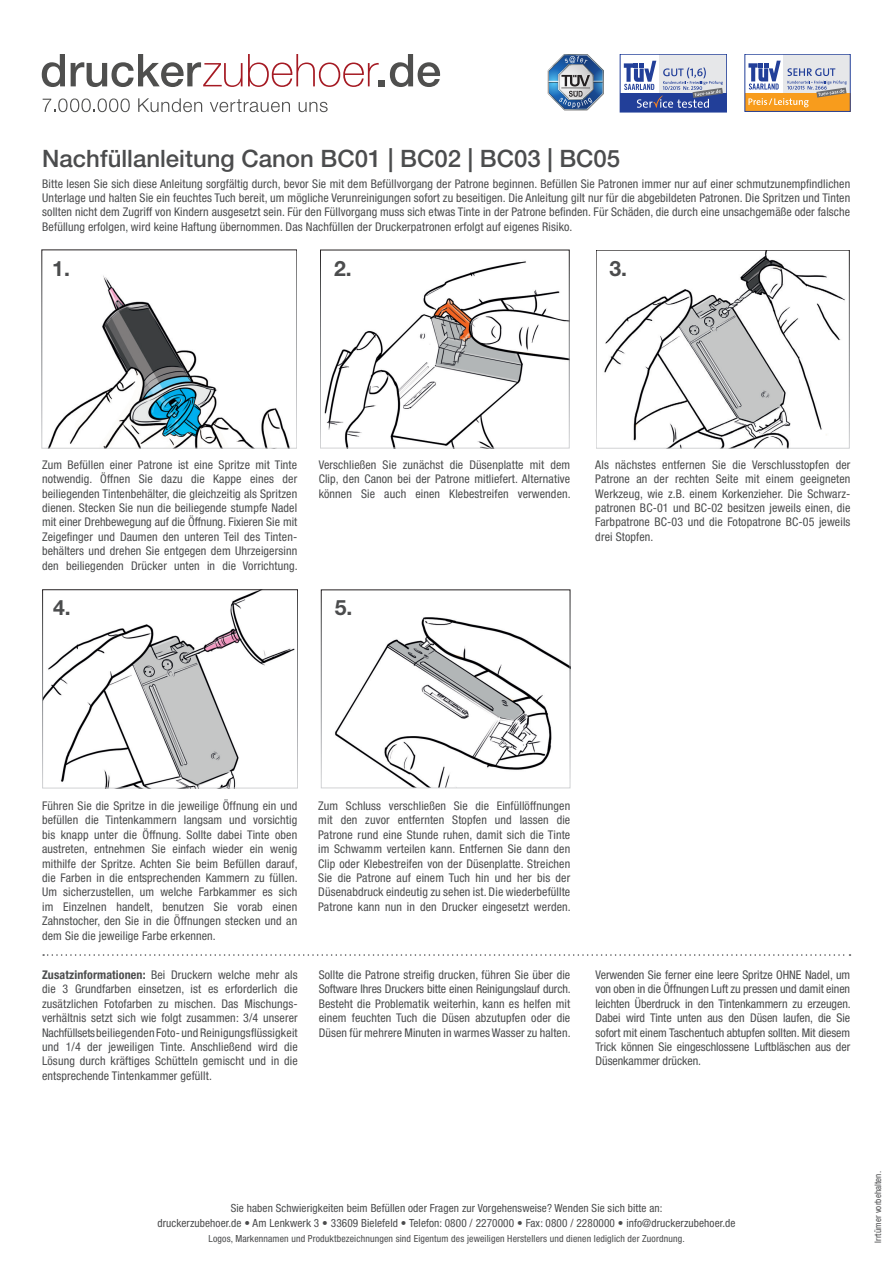
<style>
.page{position:relative;width:893px;height:1263px;background:#fff}
.page>*{position:absolute;margin:0;border:0;box-sizing:border-box;transform-origin:0 0}
.t1{font:500 24px "Helvetica Neue LT Pro";color:#4b4c4d}
.t2{font:700 21.15px "Helvetica Neue LT Pro";color:#4b4c4d}
.text{font:condensed 12px/14.4px "Helvetica Neue LT Pro";letter-spacing:.01em;color:#4b4c4d;text-align:justify}
.t3{font:condensed 11.25px/14.4px "Helvetica Neue LT Pro";letter-spacing:.01em;color:#4b4c4d;text-align:center}
.t4{font:condensed 9.75px "Helvetica Neue LT Pro";letter-spacing:.015em;color:#4b4c4d}
.t5{font:condensed 9px "Helvetica Neue LT Pro";letter-spacing:.01em;color:#4b4c4d}
.s1{font-weight:700}
</style>
<div class="page">
<svg style="left:42px;top:54px;width:23px;height:33px"></svg>
<svg style="left:71px;top:54px;width:369px;height:33px"></svg>
<svg style="left:138px;top:98px;width:64px;height:14px"></svg>
<svg style="left:210px;top:99px;width:80px;height:13px"></svg>
<svg style="left:299px;top:102px;width:29px;height:10px"></svg>
<svg style="left:43px;top:98px;width:87px;height:14px"></svg>
<div style="left:659px;top:54px;width:68px;height:39px;background:#e6e7e9"></div>
<div style="left:620px;top:93px;width:107px;height:19px;background:#223f99"></div>
<div style="left:620px;top:54px;width:107px;height:58px;border:1px solid #223f99"></div>
<svg style="left:624px;top:61px;width:99px;height:47px"></svg>
<div style="left:784px;top:54px;width:66px;height:39px;background:#e6e7e9"></div>
<div style="left:745px;top:93px;width:105px;height:18px;background:#f89c1c"></div>
<svg style="left:748px;top:61px;width:99px;height:46px"></svg>
<svg style="left:548px;top:54px;width:56px;height:56px"></svg>
<svg style="left:43px;top:954px;width:807px;height:2px"></svg>
<img style="left:48px;top:275px;width:242px;height:171px">
<div style="left:42px;top:250px;width:255px;height:198px;border:1px solid #fff"></div>
<img style="left:324px;top:261px;width:243px;height:185px">
<div style="left:320px;top:250px;width:249px;height:198px;border:1px solid #fff"></div>
<img style="left:604px;top:252px;width:241px;height:194px">
<div style="left:596px;top:250px;width:253px;height:198px;border:1px solid #fff"></div>
<img style="left:45px;top:592px;width:250px;height:194px">
<div style="left:43px;top:590px;width:255px;height:198px;border:1px solid #fff"></div>
<img style="left:334px;top:617px;width:234px;height:169px">
<div style="left:321px;top:590px;width:249px;height:198px;border:1px solid #fff"></div>
<p class="t1" style="left:42px;top:144px;width:579px">Nachfüllanleitung Canon BC01 | BC02 | BC03 | BC05</p>
<p class="text" style="left:42px;top:176px;width:809px">Bitte lesen Sie sich diese Anleitung sorgfältig durch, bevor Sie mit dem Befüllvorgang der Patrone beginnen. Befüllen Sie Patronen immer nur auf einer schmutzunempfindlichen Unterlage und halten Sie ein feuchtes Tuch bereit, um mögliche Verunreinigungen sofort zu beseitigen. Die Anleitung gilt nur für die abgebildeten Patronen. Die Spritzen und Tinten sollten nicht dem Zugriff von Kindern ausgesetzt sein. Für den Füllvorgang muss sich etwas Tinte in der Patrone befinden. Für Schäden, die durch eine unsachgemäße oder falsche Befüllung erfolgen, wird keine Haftung übernommen. Das Nachfüllen der Druckerpatronen erfolgt auf eigenes Risiko.</p>
<p class="t2" style="left:52px;top:255px;width:19px">1.</p>
<p class="t2" style="left:334px;top:255px;width:19px">2.</p>
<p class="t2" style="left:609px;top:255px;width:19px">3.</p>
<p class="text" style="left:42px;top:457px;width:257px">Zum Befüllen einer Patrone ist eine Spritze mit Tinte notwendig. Öffnen Sie dazu die Kappe eines der beiliegenden Tintenbehälter, die gleichzeitig als Spritzen dienen. Stecken Sie nun die beiliegende stumpfe Nadel mit einer Drehbewegung auf die Öffnung. Fixieren Sie mit Zeigefinger und Daumen den unteren Teil des Tinten&shy;behälters und drehen Sie entgegen dem Uhrzeigersinn den beiliegenden Drücker unten in die Vorrichtung.</p>
<p class="text" style="left:319px;top:457px;width:253px">Verschließen Sie zunächst die Düsenplatte mit dem Clip, den Canon bei der Patrone mitliefert. Alternative können Sie auch einen Klebestreifen verwenden.</p>
<p class="text" style="left:595px;top:457px;width:257px">Als nächstes entfernen Sie die Verschlusstopfen der Patrone an der rechten Seite mit einem geeigneten Werkzeug, wie z.B. einem Korkenzieher. Die Schwarz&shy;patronen BC-01 und BC-02 besitzen jeweils einen, die Farbpatrone BC-03 und die Fotopatrone BC-05 jeweils drei Stopfen.</p>
<p class="t2" style="left:53px;top:594px;width:19px">4.</p>
<p class="t2" style="left:335px;top:594px;width:19px">5.</p>
<p class="text" style="left:42px;top:798px;width:257px">Führen Sie die Spritze in die jeweilige Öffnung ein und befüllen die Tintenkammern langsam und vorsichtig bis knapp unter die Öffnung. Sollte dabei Tinte oben austreten, entnehmen Sie einfach wieder ein wenig mithilfe der Spritze. Achten Sie beim Befüllen darauf, die Farben in die entsprechenden Kammern zu füllen.<br>Um sicherzustellen, um welche Farbkammer es sich im Einzelnen handelt, benutzen Sie vorab einen Zahnstocher, den Sie in die Öffnungen stecken und an dem Sie die jeweilige Farbe erkennen.</p>
<p class="text" style="left:318px;top:798px;width:254px">Zum Schluss verschließen Sie die Einfüllöffnungen mit den zuvor entfernten Stopfen und lassen die Patrone rund eine Stunde ruhen, damit sich die Tinte im Schwamm verteilen kann. Entfernen Sie dann den Clip oder Klebestreifen von der Düsenplatte. Streichen Sie die Patrone auf einem Tuch hin und her bis der Düsenabdruck eindeutig zu sehen ist. Die wiederbefüllte Patrone kann nun in den Drucker eingesetzt werden.</p>
<p class="text" style="left:42px;top:967px;width:257px"><span class="s1">Zusatzinformationen:</span> Bei Druckern welche mehr als die 3 Grundfarben einsetzen, ist es erforderlich die zusätzlichen Fotofarben zu mischen. Das Mischungs&shy;verhältnis setzt sich wie folgt zusammen: 3/4 unserer Nachfüllsets beiliegenden Foto- und Reinigungsflüssigkeit und 1/4 der jeweiligen Tinte. Anschließend wird die Lösung durch kräftiges Schütteln gemischt und in die entsprechende Tintenkammer gefüllt.</p>
<p class="text" style="left:319px;top:967px;width:253px">Sollte die Patrone streifig drucken, führen Sie über die Software Ihres Druckers bitte einen Reinigungslauf durch.<br>Besteht die Problematik weiterhin, kann es helfen mit einem feuchten Tuch die Düsen abzutupfen oder die Düsen für mehrere Minuten in warmes Wasser zu halten.</p>
<p class="text" style="left:596px;top:967px;width:257px">Verwenden Sie ferner eine leere Spritze OHNE Nadel, um von oben in die Öffnungen Luft zu pressen und damit einen leichten Überdruck in den Tintenkammern zu erzeugen.<br>Dabei wird Tinte unten aus den Düsen laufen, die Sie sofort mit einem Taschentuch abtupfen sollten. Mit diesem Trick können Sie eingeschlossene Luftbläschen aus der Düsenkammer drücken.</p>
<p class="t3" style="left:157px;top:1201px;width:580px">Sie haben Schwierigkeiten beim Befüllen oder Fragen zur Vorgehensweise? Wenden Sie sich bitte an:<br>druckerzubehoer.de • Am Lenkwerk 3 • 33609 Bielefeld • Telefon: 0800 / 2270000 • Fax: 0800 / 2280000 • info@druckerzubehoer.de</p>
<p class="t4" style="left:209px;top:1232px;width:478px">Logos, Markennamen und Produktbezeichnungen sind Eigentum des jeweiligen Herstellers und dienen lediglich der Zuordnung.</p>
<p class="t5" style="left:872px;top:1243px;width:73px;rotate:-90deg">Irrtümer vorbehalten.</p>
</div>
